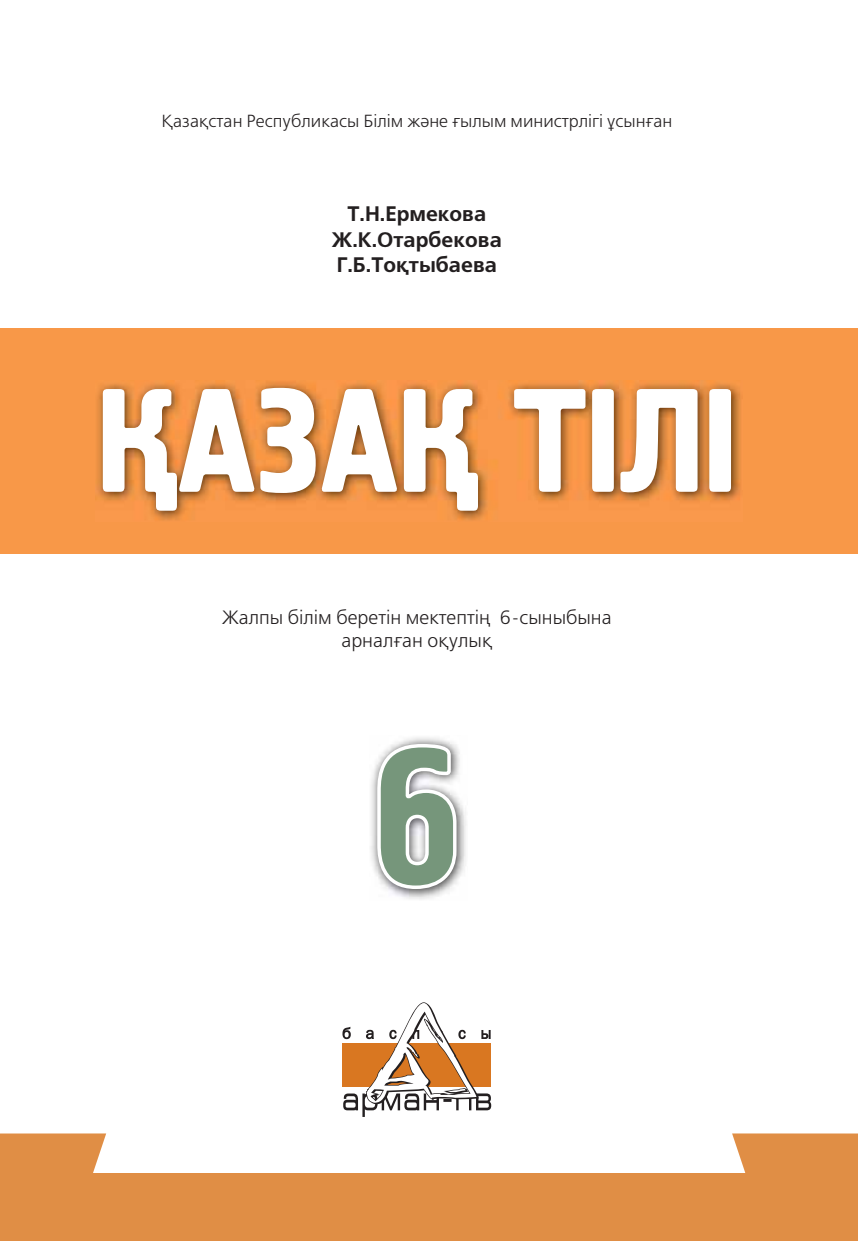
<style>
.page{position:relative;width:858px;height:1241px;background:#fff}
.page>*{position:absolute;margin:0;border:0;box-sizing:border-box;transform-origin:0 0}
.t1{font:197.75px "DS Hermes";color:#76967b}
.t2{font:146.83px "DS Hermes";color:#fff}
.t3{font:700 21px/25.2px "DS Free Set";color:#231f20;text-align:center}
.t4{font:19.25px/23.1px "DS Free Set";color:#231f20;text-align:center}
.t5{font:17.5px "DS Free Set";color:#231f20}
</style>
<div class="page">
<div style="left:0;top:1174px;width:858px;height:67px;background:#e08e45"></div>
<svg style="left:732px;top:1133px;width:126px;height:41px"></svg>
<svg style="left:0;top:1133px;width:106px;height:41px"></svg>
<div style="left:0;top:328px;width:858px;height:226px;background:#f89848"></div>
<svg style="left:342px;top:1002px;width:149px;height:115px"></svg>
<img style="left:96px;top:380px;width:645px;height:140px">
<img style="left:370px;top:737px;width:96px;height:162px">
<svg style="left:375px;top:742px;width:83px;height:149px"></svg>
<p class="t5" style="left:161px;top:111px;width:512px">Қа зақ стан Рес пуб ли ка сы Бі лім жә не ғы лым ми ни ст рлі гі ұсынған</p>
<p class="t3" style="left:332px;top:202px;width:171px">Т.Н.Ер ме ко ва<br>Ж.К.Отар бе ко ва<br>Г.Б.Тоқтыбаева</p>
<h2 class="t2" style="left:97px;top:359px;width:641px">ҚАЗАҚ ТІЛІ</h2>
<p class="t4" style="left:222px;top:606px;width:391px">Жал пы бі лім бе ре тін мек теп тің 6-сы ны бы на ар нал ған оқу лық</p>
<h1 class="t1" style="left:373px;top:707px;width:89px">6</h1>
</div>
